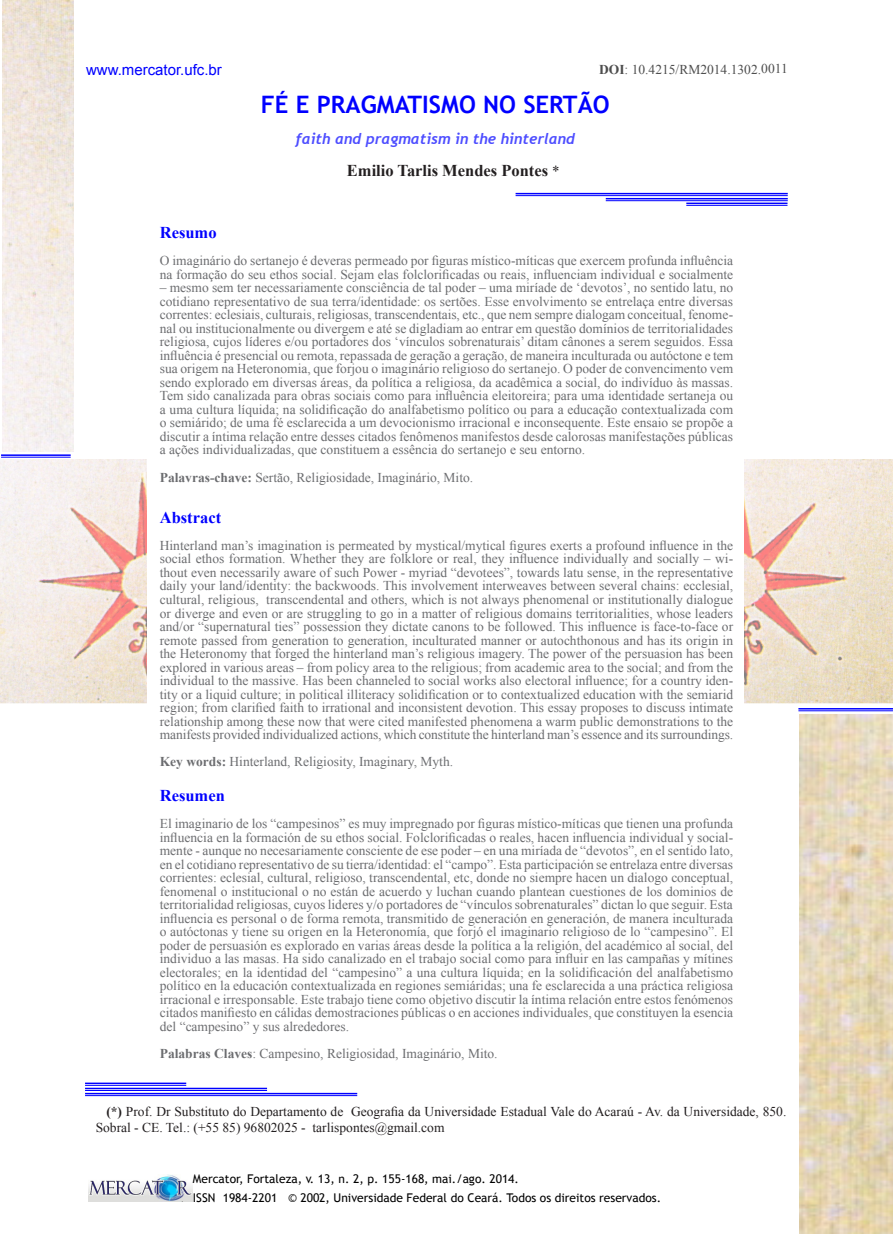
<style>
.page{position:relative;width:893px;height:1234px;background:#fff}
.page>*{position:absolute;margin:0;border:0;box-sizing:border-box;transform-origin:0 0}
.TÍTULO{font:700 24px "Trebuchet MS";color:#00f}
.t1{font:700 16.5px "Times New Roman";color:#231f20}
.RESUMO{font:700 16.5px "Times New Roman";color:#00f}
.SUBTÍTULO_2{font:italic 700 15px "Trebuchet";color:#4d4dff}
.t2{font:15px "Arial";color:#00f}
.RESUMO-2{font:13.5px/13.5px "Times New Roman";color:#6c6d70;text-align:justify}
.NOTAS_NO_FIM_DO_TEXT{font:13.5px/16.2px "Times New Roman";color:#231f20}
.RESUMO-3{font:13.5px "Times New Roman";color:#4d4d4d}
.t3{font:12px/18.9px "Trebuchet MS";color:#000}
.s1{font-weight:700}
.s2{font-weight:400;font-size:15px}
</style>
<div class="page">
<img style="left:88px;top:1174px;width:105px;height:27px">
<img style="left:744px;top:459px;width:149px;height:244px">
<img style="left:0;top:459px;width:146px;height:244px">
<img style="left:2px;top:0;width:71px;height:451px">
<hr style="left:1px;top:454px;width:70px;height:2px;background:#00f">
<hr style="left:1px;top:457px;width:70px;height:1px;background:#00f">
<hr style="left:798px;top:708px;width:95px;height:1px;background:#00f">
<hr style="left:798px;top:710px;width:95px;height:1px;background:#00f">
<img style="left:799px;top:714px;width:94px;height:519px">
<hr style="left:516px;top:193px;width:272px;height:1px;background:#00f">
<hr style="left:516px;top:195px;width:272px;height:1px;background:#00f">
<hr style="left:606px;top:198px;width:182px;height:1px;background:#00f">
<hr style="left:606px;top:200px;width:182px;height:1px;background:#00f">
<hr style="left:686px;top:202px;width:101px;height:2px;background:#00f">
<hr style="left:686px;top:205px;width:101px;height:1px;background:#00f">
<hr style="left:85px;top:1092px;width:272px;height:2px;background:#00f">
<hr style="left:85px;top:1095px;width:272px;height:1px;background:#00f">
<hr style="left:85px;top:1087px;width:182px;height:1px;background:#00f">
<hr style="left:85px;top:1089px;width:182px;height:1px;background:#00f">
<hr style="left:85px;top:1082px;width:101px;height:1px;background:#00f">
<hr style="left:85px;top:1084px;width:101px;height:1px;background:#00f">
<p class="t2" style="left:86px;top:60px;width:137px">www.mercator.ufc.br</p>
<p class="RESUMO-3" style="left:599px;top:61px;width:190px"><span class="s1">DOI</span>: 10.4215/RM2014.1302. 0011</p>
<p class="TÍTULO" style="left:261px;top:90px;width:350px">FÉ E PRAGMATISMO NO SERTÃO</p>
<p class="SUBTÍTULO_2" style="left:296px;top:129px;width:281px">faith and pragmatism in the hinterland</p>
<p class="t1" style="left:347px;top:159px;width:214px">Emilio Tarlis Mendes Pontes <span class="s2">*</span></p>
<p class="RESUMO" style="left:160px;top:221px;width:58px">Resumo</p>
<p class="RESUMO-2" style="left:160px;top:254px;width:575px">O imaginário do sertanejo é deveras permeado por figuras místico-míticas que exercem profunda influência na formação do seu ethos social. Sejam elas folclorificadas ou reais, influenciam individual e socialmente</p>
<p class="RESUMO-2" style="left:160px;top:281px;width:575px">– mesmo sem ter necessariamente consciência de tal poder – uma miríade de ‘devotos’, no sentido latu, no cotidiano representativo de sua terra/identidade: os sertões. Esse envolvimento se entrelaça entre diversas correntes: eclesiais, culturais, religiosas, transcendentais, etc., que nem sempre dialogam conceitual, fenome&shy;nal ou institucionalmente ou divergem e até se digladiam ao entrar em questão domínios de territorialidades religiosa, cujos líderes e/ou portadores dos ‘vínculos sobrenaturais’ ditam cânones a serem seguidos. Essa influência é presencial ou remota, repassada de geração a geração, de maneira inculturada ou autóctone e tem sua origem na Heteronomia, que forjou o imaginário religioso do sertanejo. O poder de convencimento vem sendo explorado em diversas áreas, da política a religiosa, da acadêmica a social, do indivíduo às massas.<br>Tem sido canalizada para obras sociais como para influência eleitoreira; para uma identidade sertaneja ou a uma cultura líquida; na solidificação do analfabetismo político ou para a educação contextualizada com o semiárido; de uma fé esclarecida a um devocionismo irracional e inconsequente. Este ensaio se propõe a discutir a íntima relação entre desses citados fenômenos manifestos desde calorosas manifestações públicas a ações individualizadas, que constituem a essência do sertanejo e seu entorno.</p>
<p class="RESUMO-2" style="left:160px;top:470px;width:315px"><span class="s1">Palavras-chave:</span> Sertão, Religiosidade, Imaginário, Mito.</p>
<p class="RESUMO" style="left:160px;top:506px;width:63px">Abstract</p>
<p class="RESUMO-2" style="left:160px;top:538px;width:575px">Hinterland man’s imagination is permeated by mystical/mytical figures exerts a profound influence in the social ethos formation. Whether they are folklore or real, they influence individually and socially – wi&shy;thout even necessarily aware of such Power - myriad “devotees”, towards latu sense, in the representative daily your land/identity: the backwoods. This involvement interweaves between several chains: ecclesial, cultural, religious, transcendental and others, which is not always phenomenal or institutionally dialogue or diverge and even or are struggling to go in a matter of religious domains territorialities, whose leaders and/or “supernatural ties” possession they dictate canons to be followed. This influence is face-to-face or remote passed from generation to generation, inculturated manner or autochthonous and has its origin in the Heteronomy that forged the hinterland man’s religious imagery. The power of the persuasion has been explored in various areas – from policy area to the religious; from academic area to the social; and from the individual to the massive. Has been channeled to social works also electoral influence; for a country iden&shy;tity or a liquid culture; in political illiteracy solidification or to contextualized education with the semiarid region; from clarified faith to irrational and inconsistent devotion. This essay proposes to discuss intimate relationship among these now that were cited manifested phenomena a warm public demonstrations to the manifests provided individualized actions, which constitute the hinterland man’s essence and its surroundings.</p>
<p class="RESUMO-2" style="left:160px;top:754px;width:295px"><span class="s1">Key words:</span> Hinterland, Religiosity, Imaginary, Myth.</p>
<p class="RESUMO" style="left:160px;top:784px;width:67px">Resumen</p>
<p class="RESUMO-2" style="left:160px;top:816px;width:575px">El imaginario de los “campesinos” es muy impregnado por figuras místico-míticas que tienen una profunda influencia en la formación de su ethos social. Folclorificadas o reales, hacen influencia individual y social&shy;mente - aunque no necesariamente consciente de ese poder – en una miríada de “devotos”, en el sentido lato, en el cotidiano representativo de su tierra/identidad: el “campo”. Esta participación se entrelaza entre diversas corrientes: eclesial, cultural, religioso, transcendental, etc, donde no siempre hacen un dialogo conceptual, fenomenal o institucional o no están de acuerdo y luchan cuando plantean cuestiones de los dominios de territorialidad religiosas, cuyos lideres y/o portadores de “vínculos sobrenaturales” dictan lo que seguir. Esta influencia es personal o de forma remota, transmitido de generación en generación, de manera inculturada o autóctonas y tiene su origen en la Heteronomía, que forjó el imaginario religioso de lo “campesino”. El poder de persuasión es explorado en varias áreas desde la política a la religión, del académico al social, del individuo a las masas. Ha sido canalizado en el trabajo social como para influir en las campañas y mítines electorales; en la identidad del “campesino” a una cultura líquida; en la solidificación del analfabetismo político en la educación contextualizada en regiones semiáridas; una fe esclarecida a una práctica religiosa irracional e irresponsable. Este trabajo tiene como objetivo discutir la íntima relación entre estos fenómenos citados manifiesto en cálidas demostraciones públicas o en acciones individuales, que constituyen la esencia del “campesino” y sus alrededores.</p>
<p class="RESUMO-2" style="left:160px;top:1046px;width:339px"><span class="s1">Palabras Claves</span>: Campesino, Religiosidad, Imaginário, Mito.</p>
<p class="NOTAS_NO_FIM_DO_TEXT" style="left:96px;top:1102px;width:692px;text-indent:11px"><span class="s1">(*)</span> Prof. Dr Substituto do Departamento de Geografia da Universidade Estadual Vale do Acaraú - Av. da Universidade, 850.<br>Sobral - CE. Tel.: (+55 85) 96802025 - tarlispontes@gmail.com</p>
<p class="t3" style="left:193px;top:1169px;width:470px">Mercator, Fortaleza, v. 13, n. 2, p. 155-168, mai./ago. 2014.<br>ISSN 1984-2201 © 2002, Universidade Federal do Ceará. Todos os direitos reservados.</p>
</div>
